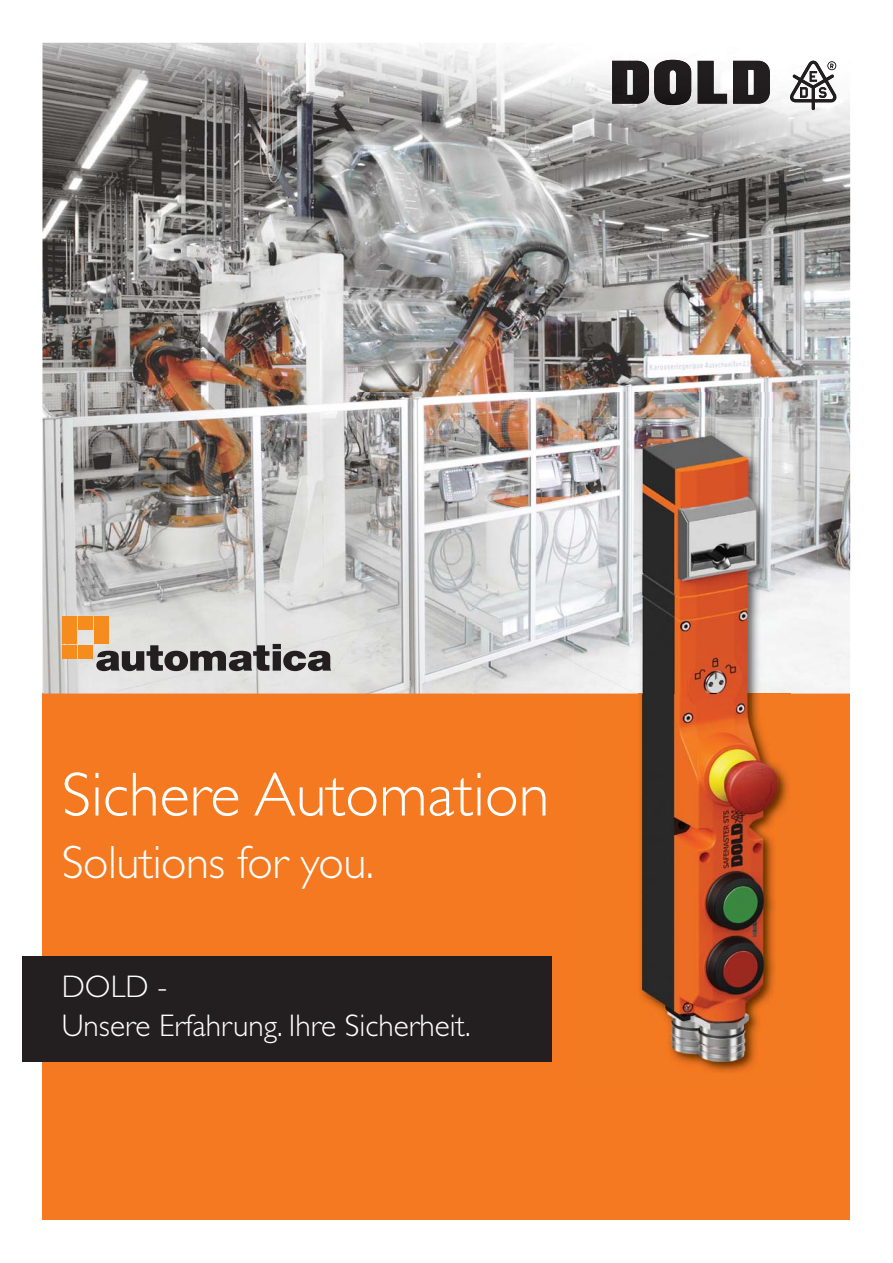
<style>
.page{position:relative;width:893px;height:1263px;background:#fff}
.page>*{position:absolute;margin:0;border:0;box-sizing:border-box;transform-origin:0 0}
.t1{font:300 62.55px "Gill Sans Std";color:#fff}
.t2{font:300 46.95px "Gill Sans Std";letter-spacing:-.01em;color:#fff}
.t3{font:300 31.35px/39.2px "Gill Sans Std";color:#fff}
</style>
<div class="page">
<div style="left:43px;top:694px;width:807px;height:526px;background:#f47920"></div>
<div style="left:23px;top:956px;width:529px;height:105px;background:#231f20"></div>
<img style="left:43px;top:43px;width:753px;height:350px">
<img style="left:796px;top:60px;width:54px;height:634px">
<img style="left:43px;top:393px;width:537px;height:301px">
<img style="left:580px;top:393px;width:217px;height:25px">
<img style="left:697px;top:61px;width:30px;height:43px">
<img style="left:654px;top:60px;width:37px;height:45px">
<img style="left:733px;top:61px;width:37px;height:43px">
<img style="left:612px;top:61px;width:37px;height:43px">
<img style="left:836px;top:61px;width:1px;height:49px">
<svg style="left:789px;top:61px;width:47px;height:49px"></svg>
<img style="left:574px;top:418px;width:244px;height:276px">
<img style="left:638px;top:432px;width:152px;height:641px">
<img style="left:638px;top:694px;width:152px;height:1px">
<div style="left:78px;top:617px;width:14px;height:13px;background:#f68b1e"></div>
<div style="left:78px;top:645px;width:14px;height:13px;background:#f68b1e"></div>
<div style="left:62px;top:617px;width:14px;height:13px;background:#f68b1e"></div>
<div style="left:62px;top:631px;width:14px;height:13px;background:#f68b1e"></div>
<div style="left:94px;top:617px;width:14px;height:13px;background:#f68b1e"></div>
<div style="left:62px;top:645px;width:14px;height:13px;background:#f68b1e"></div>
<div style="left:94px;top:631px;width:14px;height:13px;background:#f68b1e"></div>
<svg style="left:96px;top:644px;width:235px;height:27px;background:#7f7d7c"></svg>
<h1 class="t1" style="left:62px;top:771px;width:489px">Sichere Automation</h1>
<h2 class="t2" style="left:62px;top:845px;width:314px">Solutions for you.</h2>
<p class="t3" style="left:62px;top:970px;width:410px">DOLD -<br>Unsere Erfahrung. Ihre Sicherheit.</p>
</div>
